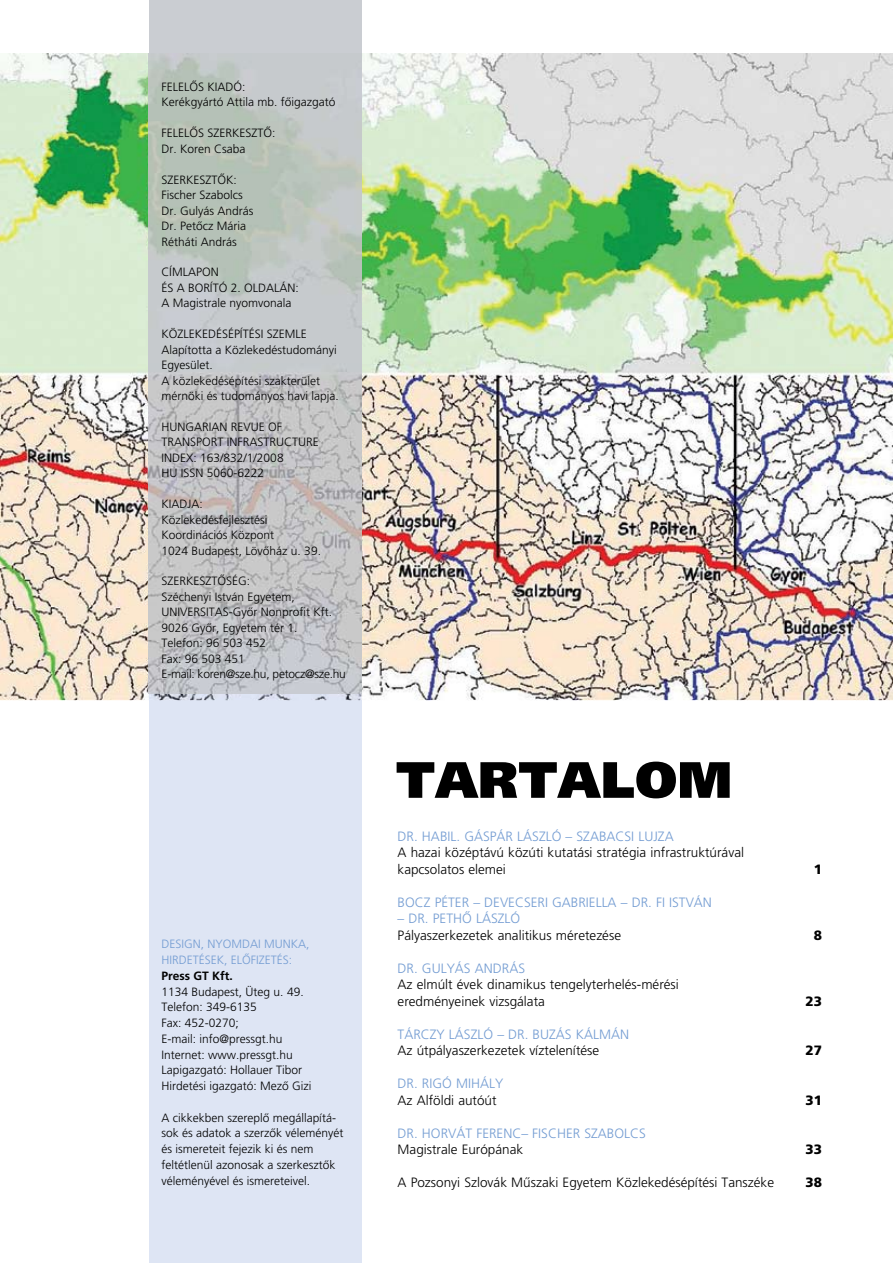
<style>
.page{position:relative;width:893px;height:1263px;background:#fff}
.page>*{position:absolute;margin:0;border:0;box-sizing:border-box;transform-origin:0 0}
.t1{font:900 51px "Frutiger H";letter-spacing:.01em;color:#000}
.t2{font:300 13.5px/16.5px "Frutiger H";color:#000}
.t3{font:300 13.5px "Frutiger H";color:#739cd2}
.t4{font:900 13.5px "Frutiger H";color:#000}
.t5{font:300 12px/15.5px "Frutiger H";color:#000}
.t6{font:300 12px/15.8px "Frutiger H";color:#739cd2}
.t7{font:700 12px "Frutiger H";color:#000}
</style>
<div class="page">
<img style="left:0;top:53px;width:893px;height:647px">
<div style="left:149px;top:700px;width:212px;height:563px;background:#dee5f4"></div>
<img style="left:191px;top:693px;width:170px;height:7px">
<div style="left:149px;top:0;width:212px;height:50px;background:#cacdd2"></div>
<hr style="left:149px;top:50px;width:212px;height:3px;background:#cacdd2">
<img style="left:149px;top:53px;width:212px;height:640px">
<p class="t5" style="left:162px;top:79px;width:175px">FELELÔS KIADÓ:<br>Kerékgyártó Attila mb. fôigazgató</p>
<p class="t5" style="left:162px;top:125px;width:115px">FELELÔS SZERKESZTÔ:<br>Dr. Koren Csaba</p>
<p class="t5" style="left:162px;top:172px;width:94px">SZERKESZTÔK:<br>Fischer Szabolcs<br>Dr. Gulyás András<br>Dr. Petôcz Mária<br>Rétháti András</p>
<p class="t5" style="left:162px;top:265px;width:139px">CÍMLAPON<br>ÉS A BORÍTÓ 2. OLDALÁN:<br>A Magistrale nyomvonala</p>
<p class="t5" style="left:162px;top:326px;width:179px">KÖZLEKEDÉSÉPÍTÉSI SZEMLE<br>Alapította a Közlekedéstudományi<br>Egyesület.<br>A közlekedésépítési szakterület mérnöki és tudományos havi lapja.</p>
<p class="t5" style="left:162px;top:419px;width:159px">HUNGARIAN REVUE OF<br>TRANSPORT INFRASTRUCTURE<br>INDEX: 163/832/1/2008<br>HU ISSN 5060-6222</p>
<p class="t5" style="left:162px;top:496px;width:161px">KIADJA:<br>Közlekedésfejlesztési<br>Koordinációs Központ<br>1024 Budapest, Lövôház u. 39.</p>
<p class="t5" style="left:162px;top:574px;width:186px">SZERKESZTÔSÉG:<br>Széchenyi István Egyetem,<br>UNIVERSITAS-Gyôr Nonprofit Kft.<br>9026 Gyôr, Egyetem tér 1.<br>Telefon: 96 503 452<br>Fax: 96 503 451<br>E-mail: koren@sze.hu, petocz@sze.hu</p>
<p class="t6" style="left:162px;top:936px;width:150px">DESIGN, NYOMDAI MUNKA,<br>HIRDETÉSEK, ELÔFIZETÉS:</p>
<p class="t7" style="left:162px;top:969px;width:73px">press gt kft.</p>
<p class="t5" style="left:162px;top:983px;width:151px">1134 Budapest, Üteg u. 49.<br>Telefon: 349-6135<br>Fax: 452-0270;<br>E-mail: info@pressgt.hu<br>Internet: www.pressgt.hu<br>Lapigazgató: Hollauer Tibor<br>Hirdetési igazgató: Mezô Gizi</p>
<p class="t5" style="left:162px;top:1109px;width:184px">A cikkekben szereplô megállapítá&shy;sok és adatok a szerzôk véleményét és ismereteit fejezik ki és nem feltétlenül azonosak a szerkesztôk véleményével és ismereteivel.</p>
<h1 class="t1" style="left:396px;top:749px;width:338px">TARTALOM</h1>
<p class="t3" style="left:398px;top:828px;width:278px">DR. HABIL. GÁSPÁR LÁSZLÓ – SZABACSI LUJZA</p>
<p class="t2" style="left:398px;top:844px;width:348px">A hazai középtávú közúti kutatási stratégia infrastruktúrával kapcsolatos elemei</p>
<p class="t4" style="left:814px;top:861px;width:10px">1</p>
<p class="t3" style="left:398px;top:894px;width:316px">BOCZ PÉTER – DEVECSERI GABRIELLA – DR. FI ISTVÁN</p>
<p class="t3" style="left:398px;top:911px;width:124px">– DR. PETHÔ LÁSZLÓ</p>
<p class="t2" style="left:398px;top:926px;width:225px">Pályaszerkezetek analitikus méretezése</p>
<p class="t4" style="left:814px;top:927px;width:10px">8</p>
<p class="t3" style="left:398px;top:960px;width:129px">DR. GULYÁS ANDRÁS</p>
<p class="t2" style="left:398px;top:976px;width:283px">Az elmúlt évek dinamikus tengelyterhelés-mérési eredményeinek vizsgálata</p>
<p class="t4" style="left:806px;top:993px;width:18px">23</p>
<p class="t3" style="left:398px;top:1026px;width:233px">TÁRCZY LÁSZLÓ – DR. BUZÁS KÁLMÁN</p>
<p class="t2" style="left:398px;top:1042px;width:203px">Az útpályaszerkezetek víztelenítése</p>
<p class="t4" style="left:806px;top:1042px;width:18px">27</p>
<p class="t3" style="left:398px;top:1076px;width:107px">DR. RIGÓ MIHÁLY</p>
<p class="t2" style="left:398px;top:1091px;width:101px">Az Alföldi autóút</p>
<p class="t4" style="left:806px;top:1092px;width:18px">31</p>
<p class="t3" style="left:398px;top:1125px;width:250px">DR. HORVÁT FERENC– FISCHER SZABOLCS</p>
<p class="t2" style="left:398px;top:1141px;width:127px">Magistrale Európának</p>
<p class="t4" style="left:806px;top:1141px;width:18px">33</p>
<p class="t2" style="left:398px;top:1174px;width:378px">A Pozsonyi Szlovák Mûszaki Egyetem Közlekedésépítési Tanszéke</p>
<p class="t4" style="left:806px;top:1174px;width:18px">38</p>
</div>
